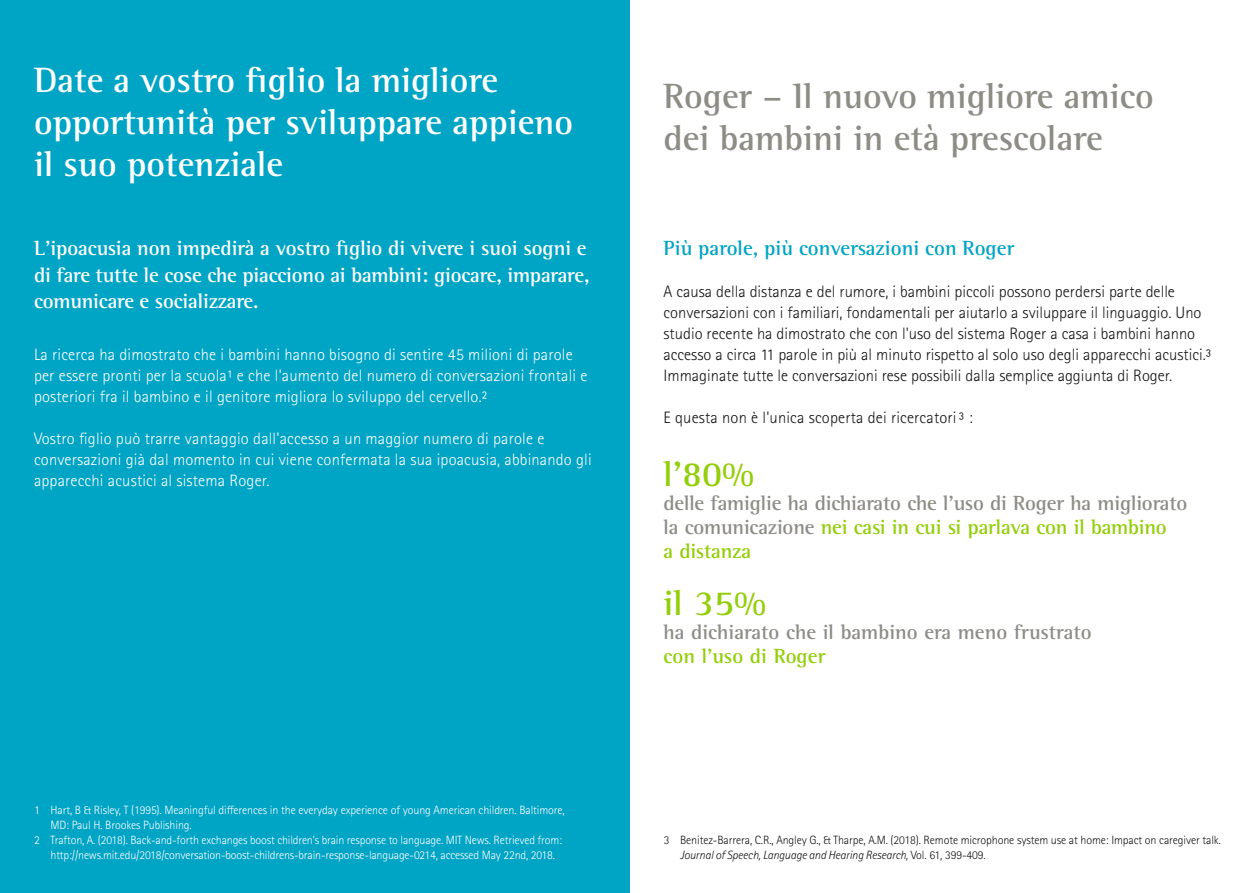
<style>
.page{position:relative;width:1259px;height:893px;background:#fff}
.page>*{position:absolute;margin:0;border:0;box-sizing:border-box;transform-origin:0 0}
.t1{font:700 36px/42px "Rotis Semi Serif Pro";color:#fff}
.t2{font:700 36px/42px "Rotis Semi Serif Pro";color:#8d8c85}
.t3{font:700 36px "Rotis Semi Serif Pro";color:#93ce0a}
.t4{font:700 21px/24px "Rotis Semi Serif Pro";letter-spacing:-.01em;color:#8d8c85}
.t5{font:700 21px/26.2px "Rotis Semi Serif Pro";letter-spacing:-.01em;color:#fff}
.t6{font:700 21px "Rotis Semi Serif Pro";color:#00a4c5}
.t7{font:700 21px "Rotis Semi Serif Pro";color:#93ce0a}
.t8{font:300 16.5px/21px "Rotis Sans Serif Pro";color:#141414}
.t9{font:300 16.5px/21px "Rotis Sans Serif Pro";letter-spacing:.01em;color:#fff}
.t10{font:300 12px "Rotis Sans Serif Pro";letter-spacing:-.015em;color:#fff}
.t11{font:300 12px/15px "Rotis Sans Serif Pro";letter-spacing:-.01em;color:#141414}
.s1{color:#93ce0a}
.s2{font-style:italic}
</style>
<div class="page">
<div style="left:0;top:0;width:629px;height:893px;background:#00a4c5"></div>
<h1 class="t1" style="left:34px;top:61px;width:541px">Date a vostro figlio la migliore opportunità per sviluppare appieno il suo potenziale</h1>
<p class="t5" style="left:34px;top:237px;width:557px">L'ipoacusia non impedirà a vostro figlio di vivere i suoi sogni e di fare tutte le cose che piacciono ai bambini: giocare, imparare, comunicare e socializzare.</p>
<p class="t9" style="left:34px;top:344px;width:555px">La ricerca ha dimostrato che i bambini hanno bisogno di sentire 45 milioni di parole per essere pronti per la scuola¹ e che l'aumento del numero di conversazioni frontali e posteriori fra il bambino e il genitore migliora lo sviluppo del cervello.²</p>
<p class="t9" style="left:34px;top:428px;width:559px">Vostro figlio può trarre vantaggio dall'accesso a un maggior numero di parole e conversazioni già dal momento in cui viene confermata la sua ipoacusia, abbinando gli apparecchi acustici al sistema Roger.</p>
<p class="t10" style="left:34px;top:803px;width:532px">1 Hart, B &amp; Risley, T (1995). Meaningful differences in the everyday experience of young American children. Baltimore,</p>
<p class="t10" style="left:51px;top:818px;width:143px">MD: Paul H. Brookes Publishing.</p>
<p class="t10" style="left:34px;top:833px;width:529px">2 Trafton, A. (2018). Back-and-forth exchanges boost children’s brain response to language. MIT News. Retrieved from:</p>
<p class="t10" style="left:51px;top:848px;width:506px">http://news.mit.edu/2018/conversation-boost-childrens-brain-response-language-0214, accessed May 22nd, 2018.</p>
<h1 class="t2" style="left:663px;top:78px;width:492px">Roger – Il nuovo migliore amico dei bambini in età prescolare</h1>
<p class="t6" style="left:663px;top:240px;width:352px">Più parole, più conversazioni con Roger</p>
<p class="t8" style="left:663px;top:281px;width:549px">A causa della distanza e del rumore, i bambini piccoli possono perdersi parte delle conversazioni con i familiari, fondamentali per aiutarlo a sviluppare il linguaggio. Uno studio recente ha dimostrato che con l'uso del sistema Roger a casa i bambini hanno accesso a circa 11 parole in più al minuto rispetto al solo uso degli apparecchi acustici.³<br>Immaginate tutte le conversazioni rese possibili dalla semplice aggiunta di Roger.</p>
<p class="t8" style="left:663px;top:407px;width:311px">E questa non è l'unica scoperta dei ricercatori 3 :</p>
<h1 class="t3" style="left:663px;top:460px;width:92px">l'80%</h1>
<p class="t4" style="left:663px;top:493px;width:525px">delle famiglie ha dichiarato che l'uso di Roger ha migliorato la comunicazione <span class="s1">nei casi in cui si parlava con il bambino<br>a distanza</span></p>
<h1 class="t3" style="left:663px;top:589px;width:104px">il 35%</h1>
<p class="t4" style="left:663px;top:622px;width:430px">ha dichiarato che il bambino era meno frustrato</p>
<p class="t7" style="left:663px;top:648px;width:163px">con l'uso di Roger</p>
<p class="t11" style="left:680px;top:833px;width:542px;text-indent:-16px">3 Benitez-Barrera, C.R., Angley G., &amp; Tharpe, A.M. (2018). Remote microphone system use at home: Impact on caregiver talk.<br><span class="s2">Journal of Speech, Language and Hearing Research,</span> Vol. 61, 399-409.</p>
</div>
